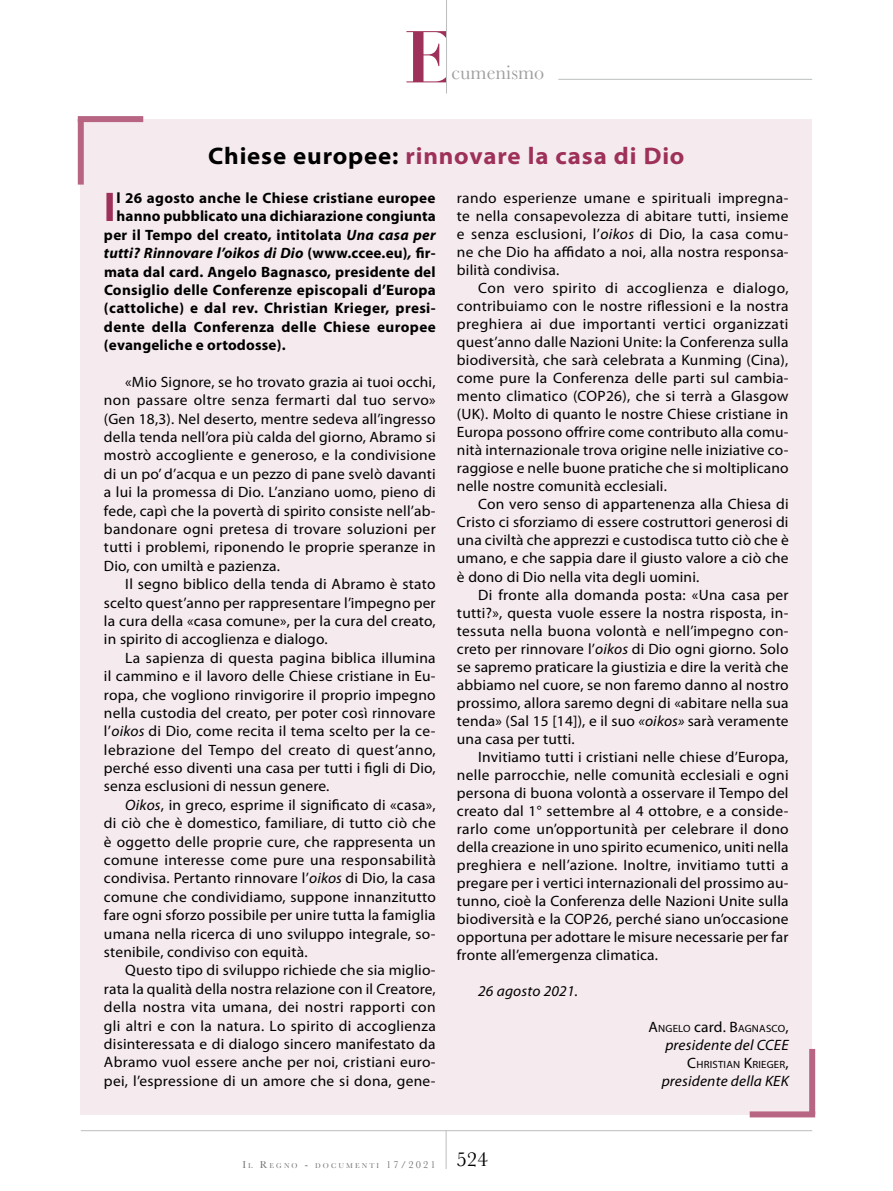
<style>
.page{position:relative;width:893px;height:1191px;background:#fff}
.page>*{position:absolute;margin:0;border:0;box-sizing:border-box;transform-origin:0 0}
.t1{font:700 72px "Didot LT";color:#9e3159}
.t2{font:700 41.7px "Myriad Pro";color:#9e3159}
.t3{font:700 semi-expanded 24px "Myriad Pro";letter-spacing:.035em;color:#9e3159}
.t4{font:20.1px "Baskerville";color:#9c9e9f}
.t5{font:15px/18px "Myriad Pro";letter-spacing:.01em;color:#000;text-align:justify}
.t6{font:700 15px "Myriad Pro";letter-spacing:.015em;color:#000}
.t7{font:italic 15px "Myriad Pro";letter-spacing:.01em;color:#000}
.t8{font:italic 700 15px "Myriad Pro";letter-spacing:.015em;color:#000}
.t9{font:10.5px "Myriad Pro";letter-spacing:.015em;color:#000}
.t10{font:7.35px "Baskerville";letter-spacing:.285em;color:#707172}
.s1{color:#000}
.s2{font-style:italic}
.s3{font-style:normal}
.s4{font-size:15px}
.s5{font-size:10.5px}
</style>
<div class="page">
<hr style="left:81px;top:1130px;width:731px;height:1px;background:#bbbdbe">
<hr style="left:446px;top:1130px;width:1px;height:39px;background:#bbbdbe">
<hr style="left:558px;top:79px;width:254px;height:1px;background:#bbbdbe">
<hr style="left:446px;top:0;width:1px;height:94px;background:#bbbdbe">
<div style="left:81px;top:119px;width:731px;height:995px;background:#f5eaee"></div>
<div style="left:78px;top:119px;width:6px;height:66px;background:#b76582"></div>
<div style="left:78px;top:116px;width:65px;height:6px;background:#b76582"></div>
<div style="left:809px;top:1049px;width:6px;height:65px;background:#b76582"></div>
<div style="left:750px;top:1111px;width:65px;height:6px;background:#b76582"></div>
<h1 class="t1" style="left:404px;top:13px;width:53px">E</h1>
<h3 class="t4" style="left:451px;top:61px;width:94px">cumenismo</h3>
<h3 class="t3" style="left:208px;top:142px;width:478px"><span class="s1">Chiese europee:</span> rinnovare la casa di Dio</h3>
<h2 class="t2" style="left:104px;top:184px;width:14px">I</h2>
<p class="t6" style="left:116px;top:190px;width:320px">l 26 agosto anche le Chiese cristiane europee</p>
<p class="t6" style="left:116px;top:208px;width:321px">hanno pubblicato una dichiarazione congiunta</p>
<p class="t6" style="left:104px;top:226px;width:333px">per il Tempo del creato, intitolata <span class="s2">Una casa per</span></p>
<p class="t8" style="left:104px;top:245px;width:333px">tutti? Rinnovare l’oikos di Dio <span class="s3">(www.ccee.eu)</span>, <span class="s3">fir-</span></p>
<p class="t6" style="left:104px;top:263px;width:333px">mata dal card. Angelo Bagnasco, presidente del</p>
<p class="t6" style="left:104px;top:281px;width:333px">Consiglio delle Conferenze episcopali d’Europa</p>
<p class="t6" style="left:104px;top:300px;width:333px">(cattoliche) e dal rev. Christian Krieger, presi-</p>
<p class="t6" style="left:104px;top:318px;width:333px">dente della Conferenza delle Chiese europee</p>
<p class="t6" style="left:104px;top:337px;width:183px">(evangeliche e ortodosse).</p>
<p class="t5" style="left:104px;top:373px;width:333px;line-height:18.5px;text-indent:21px">«Mio Signore, se ho trovato grazia ai tuoi occhi, non passare oltre senza fermarti dal tuo servo» (Gen 18,3). Nel deserto, mentre sedeva all’ingresso della tenda nell’ora più calda del giorno, Abramo si mostrò accogliente e generoso, e la condivisione di un po’ d’acqua e un pezzo di pane svelò davanti a lui la promessa di Dio. L’anziano uomo, pieno di fede, capì che la povertà di spirito consiste nell’ab&shy;bandonare ogni pretesa di trovare soluzioni per tutti i problemi, riponendo le proprie speranze in Dio, con umiltà e pazienza.</p>
<p class="t5" style="left:104px;top:575px;width:333px;line-height:18.5px;text-indent:21px">Il segno biblico della tenda di Abramo è stato scelto quest’anno per rappresentare l’impegno per la cura della «casa comune», per la cura del creato, in spirito di accoglienza e dialogo.</p>
<p class="t5" style="left:104px;top:649px;width:333px;line-height:18.5px;text-indent:21px">La sapienza di questa pagina biblica illumina il cammino e il lavoro delle Chiese cristiane in Eu&shy;ropa, che vogliono rinvigorire il proprio impegno nella custodia del creato, per poter così rinnovare l’<span class="s2">oikos</span> di Dio, come recita il tema scelto per la ce&shy;lebrazione del Tempo del creato di quest’anno, perché esso diventi una casa per tutti i figli di Dio, senza esclusioni di nessun genere.</p>
<p class="t5" style="left:104px;top:796px;width:333px;line-height:18.5px;text-indent:21px"><span class="s2">Oikos</span>, in greco, esprime il significato di «casa», di ciò che è domestico, familiare, di tutto ciò che è oggetto delle proprie cure, che rappresenta un comune interesse come pure una responsabilità condivisa. Pertanto rinnovare l’<span class="s2">oikos</span> di Dio, la casa comune che condividiamo, suppone innanzitutto fare ogni sforzo possibile per unire tutta la famiglia umana nella ricerca di uno sviluppo integrale, so&shy;stenibile, condiviso con equità.</p>
<p class="t5" style="left:104px;top:961px;width:333px;line-height:18.5px;text-indent:21px">Questo tipo di sviluppo richiede che sia miglio&shy;rata la qualità della nostra relazione con il Creatore, della nostra vita umana, dei nostri rapporti con gli altri e con la natura. Lo spirito di accoglienza disinteressata e di dialogo sincero manifestato da Abramo vuol essere anche per noi, cristiani euro&shy;pei, l’espressione di un amore che si dona, gene-</p>
<p class="t5" style="left:457px;top:190px;width:333px">rando esperienze umane e spirituali impregna&shy;te nella consapevolezza di abitare tutti, insieme e senza esclusioni, l’<span class="s2">oikos</span> di Dio, la casa comu&shy;ne che Dio ha affidato a noi, alla nostra responsa&shy;bilità condivisa.</p>
<p class="t5" style="left:457px;top:280px;width:333px;text-indent:21px">Con vero spirito di accoglienza e dialogo, contribuiamo con le nostre riflessioni e la nostra preghiera ai due importanti vertici organizzati quest’anno dalle Nazioni Unite: la Conferenza sulla biodiversità, che sarà celebrata a Kunming (Cina), come pure la Conferenza delle parti sul cambia&shy;mento climatico (COP26), che si terrà a Glasgow (UK). Molto di quanto le nostre Chiese cristiane in Europa possono offrire come contributo alla comu&shy;nità internazionale trova origine nelle iniziative co&shy;raggiose e nelle buone pratiche che si moltiplicano nelle nostre comunità ecclesiali.</p>
<p class="t5" style="left:457px;top:496px;width:333px;text-indent:21px">Con vero senso di appartenenza alla Chiesa di Cristo ci sforziamo di essere costruttori generosi di una civiltà che apprezzi e custodisca tutto ciò che è umano, e che sappia dare il giusto valore a ciò che è dono di Dio nella vita degli uomini.</p>
<p class="t5" style="left:457px;top:586px;width:333px;text-indent:21px">Di fronte alla domanda posta: «Una casa per tutti?», questa vuole essere la nostra risposta, in&shy;tessuta nella buona volontà e nell’impegno con&shy;creto per rinnovare l’<span class="s2">oikos</span> di Dio ogni giorno. Solo se sapremo praticare la giustizia e dire la verità che abbiamo nel cuore, se non faremo danno al nostro prossimo, allora saremo degni di «abitare nella sua tenda» (Sal 15 [14]), e il suo <span class="s2">«oikos»</span> sarà veramente una casa per tutti.</p>
<p class="t5" style="left:457px;top:748px;width:333px;text-indent:21px">Invitiamo tutti i cristiani nelle chiese d’Europa, nelle parrocchie, nelle comunità ecclesiali e ogni persona di buona volontà a osservare il Tempo del creato dal 1° settembre al 4 ottobre, e a conside&shy;rarlo come un’opportunità per celebrare il dono della creazione in uno spirito ecumenico, uniti nella preghiera e nell’azione. Inoltre, invitiamo tutti a pregare per i vertici internazionali del prossimo au&shy;tunno, cioè la Conferenza delle Nazioni Unite sulla biodiversità e la COP26, perché siano un’occasione opportuna per adottare le misure necessarie per far fronte all’emergenza climatica.</p>
<p class="t7" style="left:478px;top:982px;width:101px">26 agosto 2021.</p>
<p class="t9" style="left:648px;top:1022px;width:142px"><span class="s4">A</span>NGELO <span class="s4">card.</span> <span class="s4">B</span>AGNASCO<span class="s4">,</span></p>
<p class="t7" style="left:665px;top:1036px;width:125px">presidente del CCEE</p>
<p class="t9" style="left:687px;top:1058px;width:103px"><span class="s4">C</span>HRISTIAN <span class="s4">K</span>RIEGER<span class="s4">,</span></p>
<p class="t7" style="left:662px;top:1072px;width:128px">presidente della KEK</p>
<p class="t10" style="left:242px;top:1160px;width:247px"><span class="s5">I</span>L <span class="s5">R</span>EGNO <span class="s5">-</span> DOCUMENTI <span class="s5">17/2021</span> <sup>524</sup></p>
</div>
